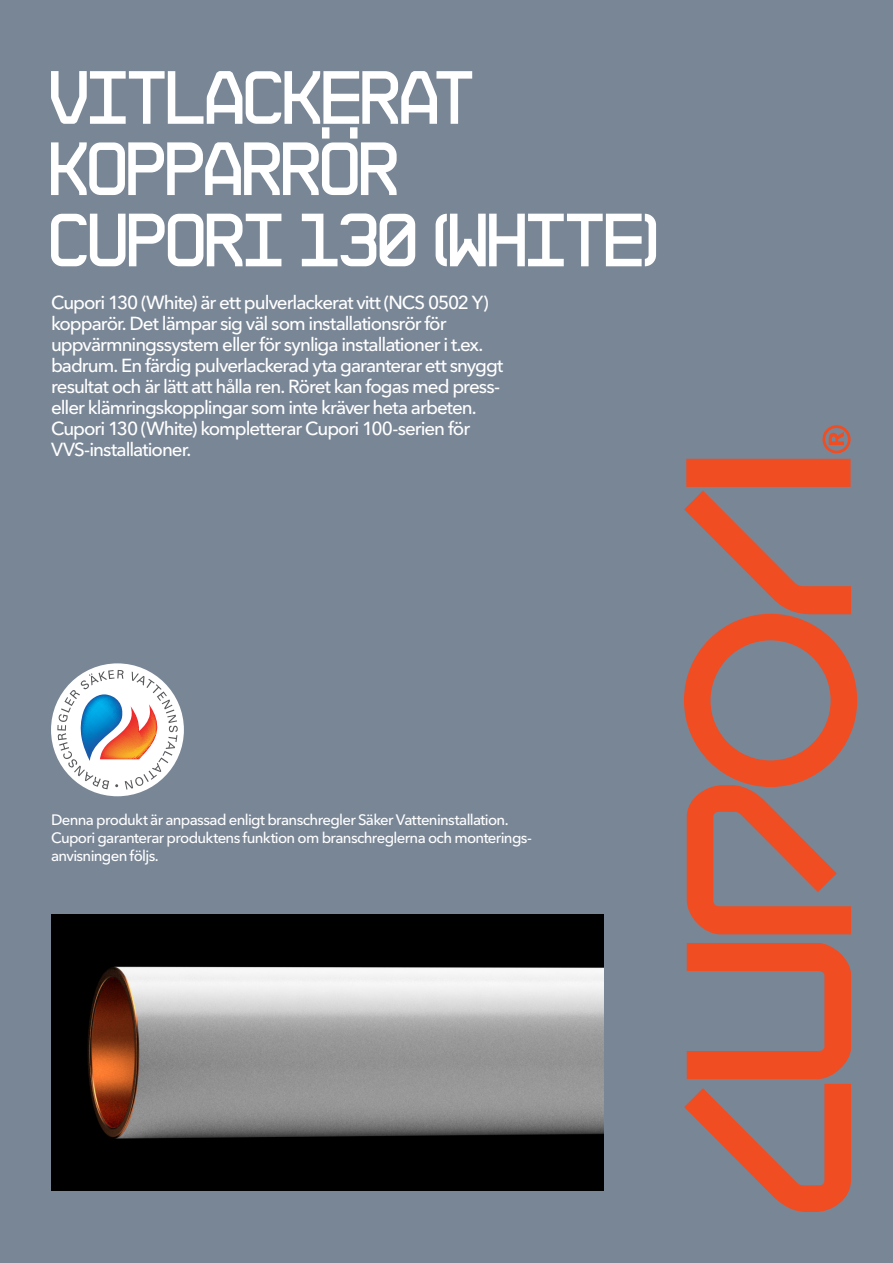
<style>
.page{position:relative;width:893px;height:1263px;background:#798696}
.page>*{position:absolute;margin:0;border:0;box-sizing:border-box;transform-origin:0 0}
.Tk_OTSIKKO{font:75px/71.2px "NB 55 MS";letter-spacing:-.05em;color:#fff}
.Tk_ingressi{font:500 18.75px/21px "Avenir Next LT Pro";letter-spacing:-.055em;color:#fff}
.Tk_ingressi-2{font:500 15px/18px "Avenir Next LT Pro";letter-spacing:-.045em;color:#fff}
</style>
<div class="page">
<img style="left:51px;top:914px;width:553px;height:277px">
<div style="left:51px;top:663px;width:133px;height:133px;background:#fff;border-radius:50%"></div>
<svg style="left:57px;top:670px;width:121px;height:119px"></svg>
<svg style="left:684px;top:425px;width:173px;height:787px"></svg>
<p class="Tk_OTSIKKO" style="left:51px;top:63px;width:614px">VITLACKERAT<br>KOPPARRÖR<br>CUPORI 130 (WHITE)</p>
<p class="Tk_ingressi" style="left:51px;top:291px;width:454px">Cupori 130 (White) är ett pulverlackerat vitt (NCS 0502 Y) kopparör. Det lämpar sig väl som installationsrör för uppvärmningssystem eller för synliga installationer i t.ex. badrum. En färdig pulverlackerad yta garanterar ett snyggt resultat och är lätt att hålla ren. Röret kan fogas med press&shy;eller klämringskopplingar som inte kräver heta arbeten.<br>Cupori 130 (White) kompletterar Cupori 100-serien för VVS-installationer.</p>
<p class="Tk_ingressi-2" style="left:51px;top:810px;width:482px">Denna produkt är anpassad enligt branschregler Säker Vatteninstallation.<br>Cupori garanterar produktens funktion om branschreglerna och monterings&shy;anvisningen följs.</p>
</div>
